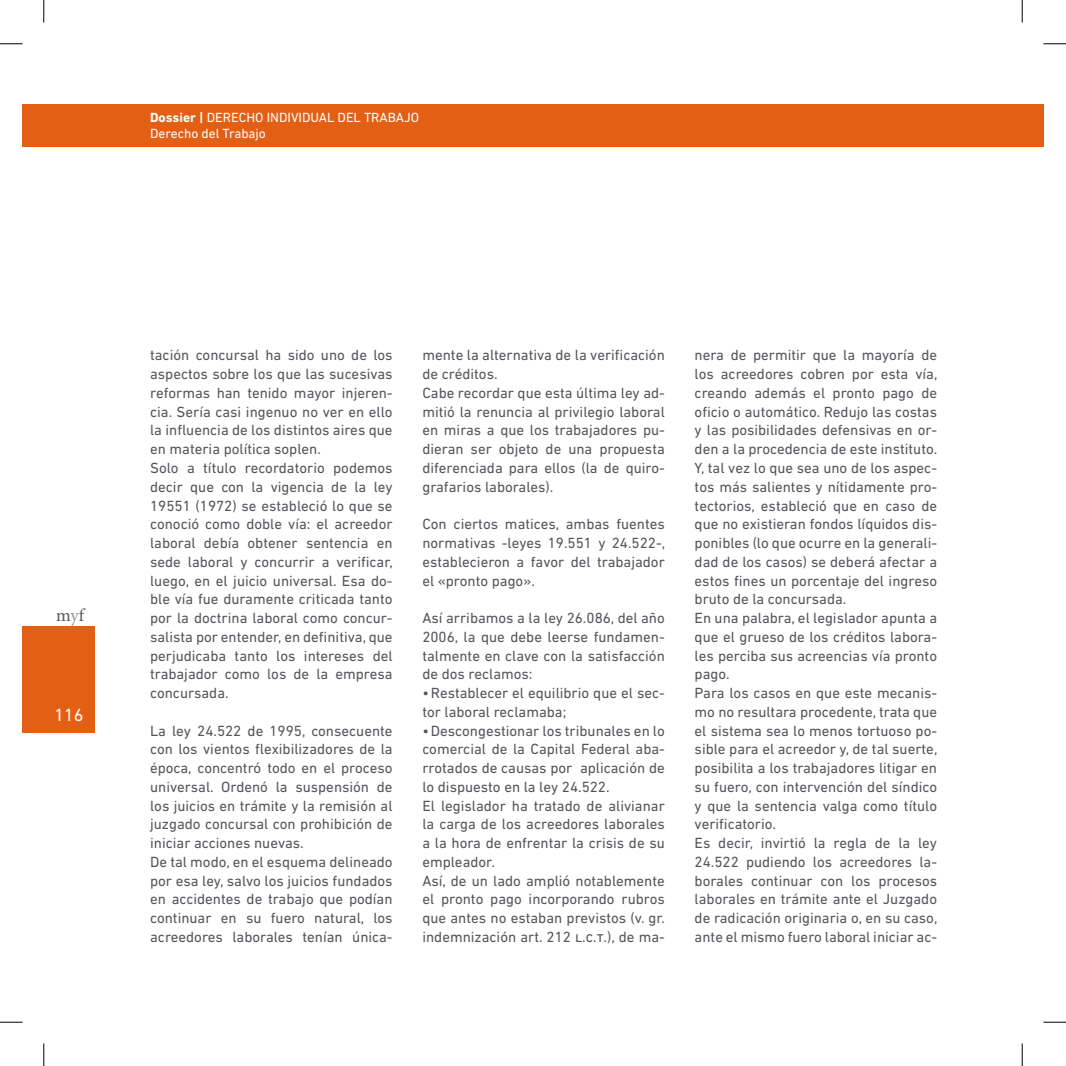
<style>
.page{position:relative;width:1066px;height:1066px;background:#fff}
.page>*{position:absolute;margin:0;border:0;box-sizing:border-box;transform-origin:0 0}
.t1{font:18px "Minion Pro";color:#54555a}
.t2{font:18px "DIN Next LT Pro";color:#fff}
.t3{font:15px/18.8px "DIN Next LT Pro";color:#54555a;text-align:justify}
.t4{font:13.5px/16.2px "DIN Next LT Pro";color:#fff}
.s1{font-weight:700}
.s2{color:#959599}
</style>
<div class="page">
<div style="left:1022px;top:104px;width:21px;height:43px;background:#e25f14"></div>
<div style="left:22px;top:626px;width:73px;height:107px;background:#e25f14"></div>
<div style="left:22px;top:104px;width:1000px;height:43px;background:#e25f14"></div>
<svg style="left:0;top:44px;width:22px;height:1px"></svg>
<svg style="left:1043px;top:44px;width:22px;height:1px"></svg>
<svg style="left:0;top:1021px;width:22px;height:1px"></svg>
<svg style="left:1043px;top:1021px;width:22px;height:1px"></svg>
<svg style="left:44px;top:0;width:1px;height:23px"></svg>
<svg style="left:44px;top:1043px;width:1px;height:22px"></svg>
<svg style="left:1021px;top:0;width:1px;height:23px"></svg>
<svg style="left:1021px;top:1043px;width:1px;height:22px"></svg>
<p class="t4" style="left:150px;top:109px;width:270px"><span class="s1">Dossier |</span> DERECHO INDIVIDUAL DEL TRABAJO<br>Derecho del Trabajo</p>
<p class="t1" style="left:56px;top:603px;width:29px">m<span class="s2">y</span>f</p>
<p class="t2" style="left:54px;top:704px;width:31px">116</p>
<p class="t3" style="left:150px;top:346px;width:244px">tación concursal ha sido uno de los aspectos sobre los que las sucesivas reformas han tenido mayor injeren&shy;cia. Sería casi ingenuo no ver en ello la influencia de los distintos aires que en materia política soplen.</p>
<p class="t3" style="left:150px;top:458px;width:244px">Solo a título recordatorio podemos decir que con la vigencia de la ley 19551 (1972) se estableció lo que se conoció como doble vía: el acreedor laboral debía obtener sentencia en sede laboral y concurrir a verificar, luego, en el juicio universal. Esa do&shy;ble vía fue duramente criticada tanto por la doctrina laboral como concur&shy;salista por entender, en definitiva, que perjudicaba tanto los intereses del trabajador como los de la empresa concursada.</p>
<p class="t3" style="left:150px;top:721px;width:244px">La ley 24.522 de 1995, consecuente con los vientos flexibilizadores de la época, concentró todo en el proceso universal. Ordenó la suspensión de los juicios en trámite y la remisión al juzgado concursal con prohibición de iniciar acciones nuevas.</p>
<p class="t3" style="left:150px;top:852px;width:244px">De tal modo, en el esquema delineado por esa ley, salvo los juicios fundados en accidentes de trabajo que podían continuar en su fuero natural, los acreedores laborales tenían única-</p>
<p class="t3" style="left:422px;top:346px;width:244px">mente la alternativa de la verificación de créditos.</p>
<p class="t3" style="left:422px;top:383px;width:244px">Cabe recordar que esta última ley ad&shy;mitió la renuncia al privilegio laboral en miras a que los trabajadores pu&shy;dieran ser objeto de una propuesta diferenciada para ellos (la de quiro&shy;grafarios laborales).</p>
<p class="t3" style="left:422px;top:514px;width:244px">Con ciertos matices, ambas fuentes normativas -leyes 19.551 y 24.522-, establecieron a favor del trabajador el «pronto pago».</p>
<p class="t3" style="left:422px;top:608px;width:244px">Así arribamos a la ley 26.086, del año 2006, la que debe leerse fundamen&shy;talmente en clave con la satisfacción de dos reclamos:</p>
<p class="t3" style="left:422px;top:683px;width:244px">•Restablecer el equilibrio que el sec&shy;tor laboral reclamaba;</p>
<p class="t3" style="left:422px;top:721px;width:244px">•Descongestionar los tribunales en lo comercial de la Capital Federal aba&shy;rrotados de causas por aplicación de lo dispuesto en la ley 24.522.</p>
<p class="t3" style="left:422px;top:796px;width:244px">El legislador ha tratado de alivianar la carga de los acreedores laborales a la hora de enfrentar la crisis de su empleador.</p>
<p class="t3" style="left:422px;top:871px;width:244px">Así, de un lado amplió notablemente el pronto pago incorporando rubros que antes no estaban previstos (v. gr. indemnización art. 212 L.c.t.), de ma-</p>
<p class="t3" style="left:694px;top:346px;width:244px">nera de permitir que la mayoría de los acreedores cobren por esta vía, creando además el pronto pago de oficio o automático. Redujo las costas y las posibilidades defensivas en or&shy;den a la procedencia de este instituto.</p>
<p class="t3" style="left:694px;top:458px;width:244px">Y, tal vez lo que sea uno de los aspec&shy;tos más salientes y nítidamente pro&shy;tectorios, estableció que en caso de que no existieran fondos líquidos dis&shy;ponibles (lo que ocurre en la generali&shy;dad de los casos) se deberá afectar a estos fines un porcentaje del ingreso bruto de la concursada.</p>
<p class="t3" style="left:694px;top:608px;width:244px">En una palabra, el legislador apunta a que el grueso de los créditos labora&shy;les perciba sus acreencias vía pronto pago.</p>
<p class="t3" style="left:694px;top:683px;width:244px">Para los casos en que este mecanis&shy;mo no resultara procedente, trata que el sistema sea lo menos tortuoso po&shy;sible para el acreedor y, de tal suerte, posibilita a los trabajadores litigar en su fuero, con intervención del síndico y que la sentencia valga como título verificatorio.</p>
<p class="t3" style="left:694px;top:833px;width:244px">Es decir, invirtió la regla de la ley 24.522 pudiendo los acreedores la&shy;borales continuar con los procesos laborales en trámite ante el Juzgado de radicación originaria o, en su caso, ante el mismo fuero laboral iniciar ac-</p>
</div>
